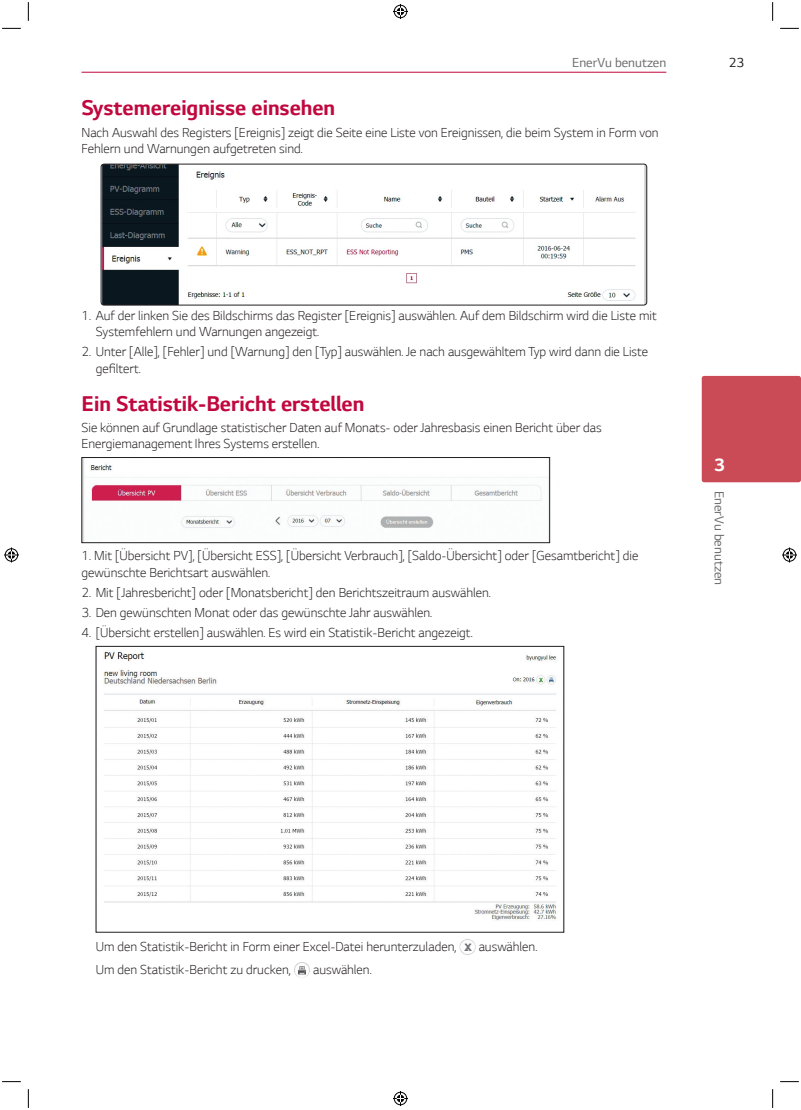
<style>
.page{position:relative;width:801px;height:1110px;background:#fff}
.page>*{position:absolute;margin:0;border:0;box-sizing:border-box;transform-origin:0 0}
.t1{font:700 22.5px "LG Smart";color:#c0073e}
.t2{font:700 18.75px "LG Smart";color:#fff}
.t3{font:300 13.75px/16.5px "LG Smart";color:#231f20}
.t4{font:13.75px "LG Smart";color:#6c6d70}
.t5{font:13.75px "LG Smart";color:#231f20}
</style>
<div class="page">
<div style="left:702px;top:376px;width:99px;height:106px;background:#ca4a56;border-radius:2px"></div>
<hr style="left:81px;top:72px;width:585px;height:1px;background:#c0073e">
<img style="left:101px;top:164px;width:546px;height:141px">
<div style="left:101px;top:164px;width:546px;height:141px;border:1px solid #231f20;border-radius:3px"></div>
<img style="left:83px;top:459px;width:459px;height:82px">
<div style="left:81px;top:457px;width:469px;height:86px;border:1px solid #231f20"></div>
<img style="left:104px;top:652px;width:452px;height:269px">
<div style="left:96px;top:646px;width:468px;height:286px;border:1px solid #231f20"></div>
<img style="left:459px;top:938px;width:17px;height:16px;border-radius:8px">
<img style="left:294px;top:961px;width:16px;height:16px;border-radius:8px">
<svg style="left:2px;top:28px;width:19px;height:1px"></svg>
<svg style="left:780px;top:28px;width:19px;height:1px"></svg>
<svg style="left:28px;top:2px;width:1px;height:19px"></svg>
<svg style="left:28px;top:1089px;width:1px;height:18px"></svg>
<svg style="left:772px;top:2px;width:1px;height:19px"></svg>
<svg style="left:772px;top:1089px;width:1px;height:18px"></svg>
<svg style="left:393px;top:4px;width:15px;height:15px"></svg>
<svg style="left:393px;top:1091px;width:15px;height:14px"></svg>
<svg style="left:4px;top:547px;width:15px;height:15px"></svg>
<svg style="left:782px;top:547px;width:15px;height:15px"></svg>
<p class="t4" style="left:572px;top:54px;width:96px">EnerVu benutzen</p>
<h1 class="t1" style="left:81px;top:94px;width:255px">Systemereignisse einsehen</h1>
<p class="t3" style="left:81px;top:124px;width:579px">Nach Auswahl des Registers [Ereignis] zeigt die Seite eine Liste von Ereignissen, die beim System in Form von<br>Fehlern und Warnungen aufgetreten sind.</p>
<p class="t5" style="left:729px;top:54px;width:17px">23</p>
<p class="t3" style="left:96px;top:307px;width:562px;text-indent:-14px">1. Auf der linken Sie des Bildschirms das Register [Ereignis] auswählen. Auf dem Bildschirm wird die Liste mit<br>Systemfehlern und Warnungen angezeigt.</p>
<p class="t3" style="left:96px;top:343px;width:554px;text-indent:-14px">2. Unter [Alle], [Fehler] und [Warnung] den [Typ] auswählen. Je nach ausgewähltem Typ wird dann die Liste gefiltert.</p>
<h1 class="t1" style="left:81px;top:389px;width:284px">Ein Statistik-Bericht erstellen</h1>
<p class="t3" style="left:81px;top:419px;width:522px">Sie können auf Grundlage statistischer Daten auf Monats- oder Jahresbasis einen Bericht über das<br>Energiemanagement Ihres Systems erstellen.</p>
<p class="t3" style="left:81px;top:547px;width:558px">1. Mit [Übersicht PV], [Übersicht ESS], [Übersicht Verbrauch], [Saldo-Übersicht] oder [Gesamtbericht] die gewünschte Berichtsart auswählen.</p>
<p class="t3" style="left:81px;top:584px;width:411px">2. Mit [Jahresbericht] oder [Monatsbericht] den Berichtszeitraum auswählen.</p>
<p class="t3" style="left:81px;top:604px;width:352px">3. Den gewünschten Monat oder das gewünschte Jahr auswählen.</p>
<p class="t3" style="left:81px;top:624px;width:393px">4. [Übersicht erstellen] auswählen. Es wird ein Statistik-Bericht angezeigt.</p>
<h2 class="t2" style="left:714px;top:453px;width:12px">3</h2>
<p class="t4" style="left:727px;top:490px;width:96px;rotate:90deg">EnerVu benutzen</p>
<p class="t3" style="left:96px;top:938px;width:362px">Um den Statistik-Bericht in Form einer Excel-Datei herunterzuladen,</p>
<p class="t3" style="left:479px;top:938px;width:60px">auswählen.</p>
<p class="t3" style="left:96px;top:960px;width:197px">Um den Statistik-Bericht zu drucken,</p>
<p class="t3" style="left:313px;top:960px;width:60px">auswählen.</p>
</div>
